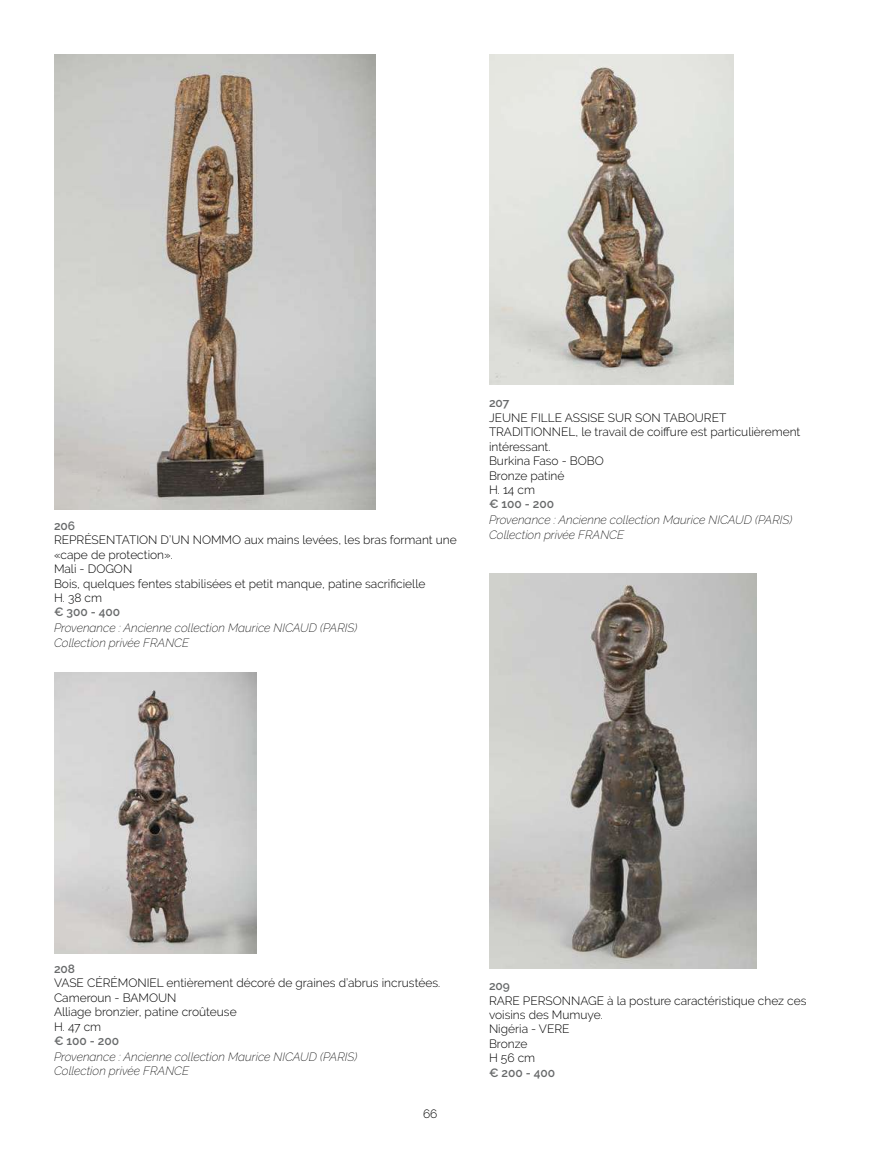
<style>
.page{position:relative;width:893px;height:1149px;background:#fff}
.page>*{position:absolute;margin:0;border:0;box-sizing:border-box;transform-origin:0 0}
.t1{font:300 12px/14.4px "Raleway";color:#000}
.t2{font:italic 200 12px/14.4px "Raleway";color:#000}
.t3{font:600 12px "Raleway";color:#686a6b}
</style>
<div class="page">
<img style="left:54px;top:54px;width:321px;height:455px">
<img style="left:489px;top:573px;width:268px;height:395px">
<img style="left:489px;top:54px;width:244px;height:330px">
<img style="left:54px;top:672px;width:203px;height:280px">
<p class="t3" style="left:54px;top:518px;width:23px">206</p>
<p class="t1" style="left:54px;top:532px;width:404px">REPRÉSENTATION D’UN NOMMO aux mains levées, les bras formant une «cape de protection».<br>Mali - DOGON<br>Bois, quelques fentes stabilisées et petit manque, patine sacrificielle<br>H. 38 cm</p>
<p class="t3" style="left:54px;top:605px;width:68px">€ 300 - 400</p>
<p class="t2" style="left:54px;top:620px;width:305px">Provenance : Ancienne collection Maurice NICAUD (PARIS)<br>Collection privée FRANCE</p>
<p class="t3" style="left:489px;top:396px;width:22px">207</p>
<p class="t1" style="left:489px;top:410px;width:313px">JEUNE FILLE ASSISE SUR SON TABOURET<br>TRADITIONNEL, le travail de coiffure est particulièrement intéressant.<br>Burkina Faso - BOBO<br>Bronze patiné<br>H. 14 cm</p>
<p class="t3" style="left:489px;top:497px;width:67px">€ 100 - 200</p>
<p class="t2" style="left:489px;top:512px;width:305px">Provenance : Ancienne collection Maurice NICAUD (PARIS)<br>Collection privée FRANCE</p>
<p class="t3" style="left:54px;top:961px;width:23px">208</p>
<p class="t1" style="left:54px;top:975px;width:388px">VASE CÉRÉMONIEL entièrement décoré de graines d’abrus incrustées.<br>Cameroun - BAMOUN<br>Alliage bronzier, patine croûteuse<br>H. 47 cm</p>
<p class="t3" style="left:54px;top:1033px;width:67px">€ 100 - 200</p>
<p class="t2" style="left:54px;top:1049px;width:305px">Provenance : Ancienne collection Maurice NICAUD (PARIS)<br>Collection privée FRANCE</p>
<p class="t1" style="left:423px;top:1106px;width:16px">66</p>
<p class="t3" style="left:489px;top:978px;width:23px">209</p>
<p class="t1" style="left:489px;top:992px;width:319px">RARE PERSONNAGE à la posture caractéristique chez ces voisins des Mumuye.<br>Nigéria - VERE<br>Bronze<br>H 56 cm</p>
<p class="t3" style="left:489px;top:1065px;width:68px">€ 200 - 400</p>
</div>
